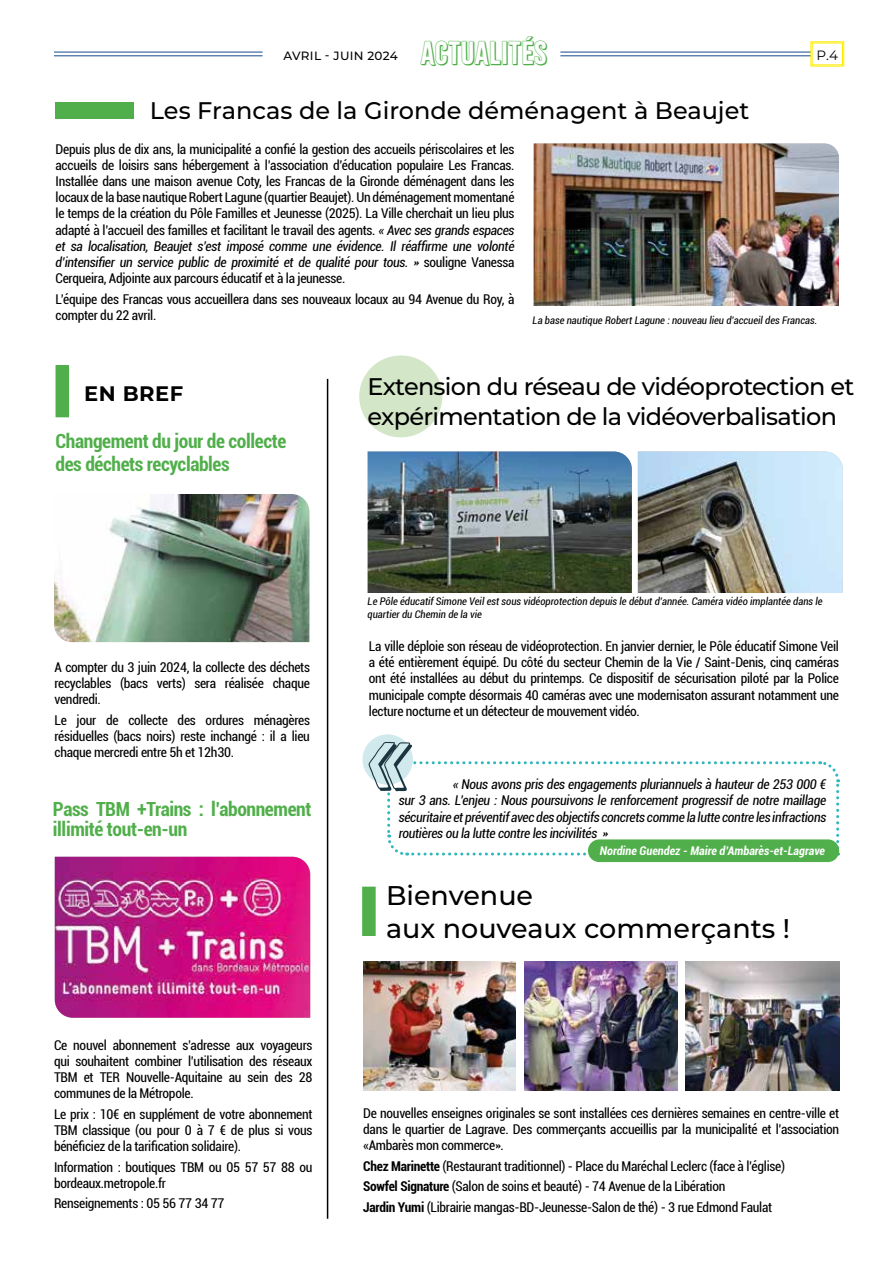
<style>
.page{position:relative;width:893px;height:1263px;background:#fff}
.page>*{position:absolute;margin:0;border:0;box-sizing:border-box;transform-origin:0 0}
.t1{font:italic 72.9px "Citrus Gothic Shadow";color:#1a353e}
.t2{font:28.35px "Citrus Gothic Shadow";letter-spacing:.025em;color:#50af4a}
.t3{font:500 27px/33px "Montserrat";color:#000}
.t4{font:500 24px/30px "Montserrat";letter-spacing:-.03em;color:#000}
.t5{font:500 24px "Montserrat";color:#000}
.t6{font:700 21px "Montserrat";letter-spacing:.025em;color:#000}
.t7{font:700 condensed 19.5px/19.5px "Roboto";letter-spacing:-.02em;color:#50af4a}
.t8{font:condensed 13.5px/16.2px "Roboto";letter-spacing:-.02em;color:#000;text-align:justify}
.t9{font:italic condensed 13.5px/16.2px "Roboto";letter-spacing:-.02em;color:#000;text-align:justify}
.t10{font:13.5px "Montserrat";color:#000}
.t11{font:italic 700 condensed 12px "Roboto";color:#fff}
.t12{font:500 12px "Montserrat";letter-spacing:.025em;color:#000}
.t13{font:italic condensed 10.5px/12.6px "Roboto";color:#000}
.s1{font-style:italic}
.s2{font-weight:700}
</style>
<div class="page">
<div style="left:359px;top:355px;width:83px;height:82px;background:#d3e6c8;border-radius:50%"></div>
<div style="left:56px;top:102px;width:78px;height:17px;background:#50af4a"></div>
<img style="left:534px;top:143px;width:305px;height:163px">
<img style="left:54px;top:494px;width:255px;height:148px">
<img style="left:55px;top:857px;width:255px;height:161px">
<hr style="left:54px;top:52px;width:209px;height:1px;background:#15488c">
<hr style="left:54px;top:55px;width:209px;height:1px;background:#15488c">
<hr style="left:560px;top:52px;width:275px;height:1px;background:#15488c">
<hr style="left:560px;top:55px;width:275px;height:1px;background:#15488c">
<img style="left:368px;top:451px;width:264px;height:142px">
<img style="left:638px;top:451px;width:205px;height:142px">
<svg style="left:811px;top:42px;width:33px;height:24px"></svg>
<hr style="left:327px;top:379px;width:1px;height:840px;background:#000">
<div style="left:56px;top:365px;width:13px;height:52px;background:#50af4a"></div>
<div style="left:362px;top:887px;width:14px;height:49px;background:#50af4a"></div>
<img style="left:525px;top:961px;width:152px;height:129px">
<img style="left:363px;top:961px;width:153px;height:129px">
<img style="left:686px;top:961px;width:153px;height:129px">
<svg style="left:387px;top:761px;width:454px;height:96px"></svg>
<div style="left:588px;top:839px;width:251px;height:23px;background:#50af4a;border-radius:11px"></div>
<div style="left:362px;top:734px;width:51px;height:51px;background:#d0e9ec;border-radius:50%"></div>
<p class="t12" style="left:284px;top:47px;width:116px">AVRIL - JUIN 2024</p>
<h2 class="t2" style="left:421px;top:34px;width:127px">ACTUALITÉS</h2>
<h3 class="t5" style="left:150px;top:94px;width:601px">Les Francas de la Gironde déménagent à Beaujet</h3>
<p class="t10" style="left:816px;top:46px;width:23px">P.4</p>
<p class="t8" style="left:56px;top:140px;width:460px">Depuis plus de dix ans, la municipalité a confié la gestion des accueils périscolaires et les accueils de loisirs sans hébergement à l’association d’éducation populaire Les Francas.<br>Installée dans une maison avenue Coty, les Francas de la Gironde déménagent dans les locaux de la base nautique Robert Lagune (quartier Beaujet). Un déménagement momentané le temps de la création du Pôle Familles et Jeunesse (2025). La Ville cherchait un lieu plus adapté à l’accueil des familles et facilitant le travail des agents. <span class="s1">« Avec ses grands espaces et sa localisation, Beaujet s’est imposé comme une évidence. Il réaffirme une volonté d’intensifier un service public de proximité et de qualité pour tous. »</span> souligne Vanessa Cerqueira, Adjointe aux parcours éducatif et à la jeunesse.</p>
<p class="t8" style="left:56px;top:290px;width:460px">L’équipe des Francas vous accueillera dans ses nouveaux locaux au 94 Avenue du Roy, à compter du 22 avril.</p>
<p class="t13" style="left:533px;top:314px;width:286px">La base nautique Robert Lagune : nouveau lieu d’accueil des Francas.</p>
<h3 class="t6" style="left:84px;top:379px;width:101px">EN BREF</h3>
<h3 class="t7" style="left:56px;top:428px;width:232px;line-height:23.4px">Changement du jour de collecte des déchets recyclables</h3>
<p class="t8" style="left:54px;top:659px;width:257px">A compter du 3 juin 2024, la collecte des déchets recyclables (bacs verts) sera réalisée chaque vendredi.</p>
<p class="t8" style="left:54px;top:711px;width:257px">Le jour de collecte des ordures ménagères résiduelles (bacs noirs) reste inchangé : il a lieu chaque mercredi entre 5h et 12h30.</p>
<h3 class="t7" style="left:53px;top:799px;width:260px">Pass TBM +Trains : l’abonnement illimité tout-en-un</h3>
<p class="t8" style="left:54px;top:1036px;width:260px">Ce nouvel abonnement s’adresse aux voyageurs qui souhaitent combiner l’utilisation des réseaux TBM et TER Nouvelle-Aquitaine au sein des 28 communes de la Métropole.</p>
<p class="t8" style="left:54px;top:1105px;width:260px">Le prix : 10€ en supplément de votre abonnement TBM classique (ou pour 0 à 7 € de plus si vous bénéficiez de la tarification solidaire).</p>
<p class="t8" style="left:54px;top:1158px;width:260px">Information : boutiques TBM ou 05 57 57 88 ou bordeaux.metropole.fr</p>
<p class="t8" style="left:54px;top:1195px;width:172px">Renseignements : 05 56 77 34 77</p>
<h3 class="t4" style="left:368px;top:370px;width:488px">Extension du réseau de vidéoprotection et expérimentation de la vidéoverbalisation</h3>
<p class="t13" style="left:368px;top:594px;width:456px">Le Pôle éducatif Simone Veil est sous vidéoprotection depuis le début d’année. Caméra vidéo implantée dans le quartier du Chemin de la vie</p>
<p class="t8" style="left:369px;top:638px;width:472px">La ville déploie son réseau de vidéoprotection. En janvier dernier, le Pôle éducatif Simone Veil a été entièrement équipé. Du côté du secteur Chemin de la Vie / Saint-Denis, cinq caméras ont été installées au début du printemps. Ce dispositif de sécurisation piloté par la Police municipale compte désormais 40 caméras avec une modernisaton assurant notamment une lecture nocturne et un détecteur de mouvement vidéo.</p>
<h1 class="t1" style="left:365px;top:718px;width:44px">«</h1>
<p class="t9" style="left:399px;top:776px;width:429px;text-indent:54px">« Nous avons pris des engagements pluriannuels à hauteur de 253 000 € sur 3 ans. L’enjeu : Nous poursuivons le renforcement progressif de notre maillage sécuritaire et préventif avec des objectifs concrets comme la lutte contre les infractions routières ou la lutte contre les incivilités »</p>
<p class="t11" style="left:600px;top:842px;width:227px">Nordine Guendez - Maire d’Ambarès-et-Lagrave</p>
<h3 class="t3" style="left:386px;top:878px;width:405px">Bienvenue<br>aux nouveaux commerçants !</h3>
<p class="t8" style="left:363px;top:1104px;width:477px">De nouvelles enseignes originales se sont installées ces dernières semaines en centre-ville et dans le quartier de Lagrave. Des commerçants accueillis par la municipalité et l’association «Ambarès mon commerce».</p>
<p class="t8" style="left:363px;top:1155px;width:423px;line-height:20.4px;text-align:left"><span class="s2">Chez Marinette</span> (Restaurant traditionnel) - Place du Maréchal Leclerc (face à l’église)<br><span class="s2">Sowfel Signature</span> (Salon de soins et beauté) - 74 Avenue de la Libération<br><span class="s2">Jardin Yumi</span> (Librairie mangas-BD-Jeunesse-Salon de thé) - 3 rue Edmond Faulat</p>
</div>
